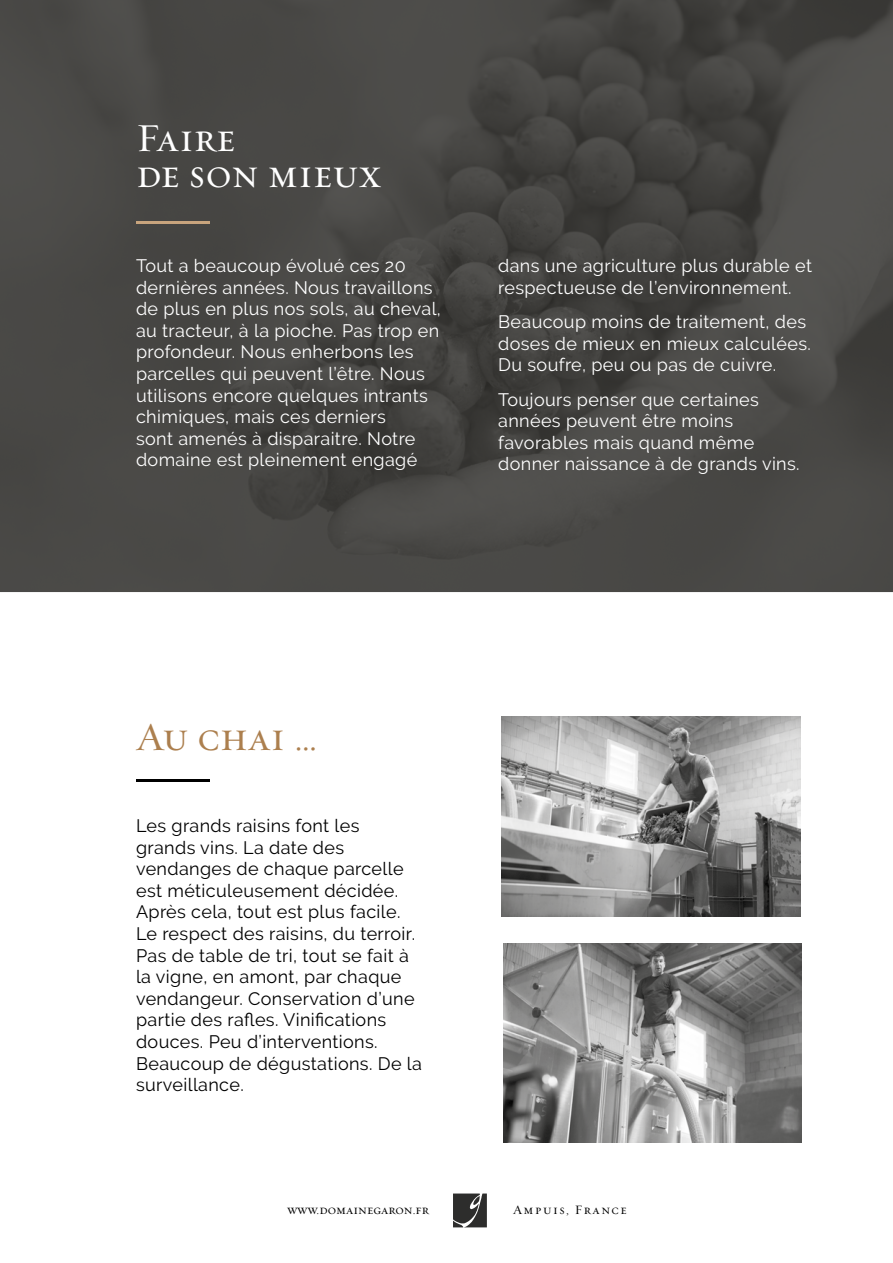
<style>
.page{position:relative;width:893px;height:1263px;background:#fff}
.page>*{position:absolute;margin:0;border:0;box-sizing:border-box;transform-origin:0 0}
.t1{font:39.9px/36px "Requiem Text HTF Small Caps";color:#fff}
.t2{font:39.9px "Requiem Text HTF Small Caps";color:#ac7f4e}
.t3{font:18px/21.6px "Raleway";letter-spacing:.02em;color:#fff}
.t4{font:18px/21.6px "Raleway";letter-spacing:.02em;color:#000}
.t5{font:12.9px "Requiem Text HTF Small Caps";color:#000}
.t6{font:12.9px "Requiem Text HTF Small Caps";letter-spacing:.12em;color:#000}
</style>
<div class="page">
<hr style="left:136px;top:780px;width:74px;height:2px;background:#000">
<img style="left:0;top:0;width:893px;height:592px">
<hr style="left:136px;top:221px;width:74px;height:2px;background:#c8a47d">
<img style="left:502px;top:716px;width:299px;height:200px">
<img style="left:503px;top:944px;width:298px;height:198px">
<svg style="left:453px;top:1193px;width:34px;height:34px"></svg>
<h1 class="t1" style="left:136px;top:121px;width:247px">Faire<br>de son mieux</h1>
<p class="t3" style="left:136px;top:255px;width:306px">Tout a beaucoup évolué ces 20 dernières années. Nous travaillons de plus en plus nos sols, au cheval, au tracteur, à la pioche. Pas trop en profondeur. Nous enherbons les parcelles qui peuvent l’être. Nous utilisons encore quelques intrants chimiques, mais ces derniers<br>sont amenés à disparaitre. Notre domaine est pleinement engagé</p>
<p class="t3" style="left:498px;top:255px;width:315px">dans une agriculture plus durable et respectueuse de l’environnement.</p>
<p class="t3" style="left:498px;top:311px;width:314px">Beaucoup moins de traitement, des doses de mieux en mieux calculées.<br>Du soufre, peu ou pas de cuivre.</p>
<p class="t3" style="left:498px;top:388px;width:303px">Toujours penser que certaines années peuvent être moins favorables mais quand même donner naissance à de grands vins.</p>
<h1 class="t2" style="left:136px;top:713px;width:183px">Au chai …</h1>
<p class="t4" style="left:136px;top:815px;width:287px">Les grands raisins font les grands vins. La date des vendanges de chaque parcelle est méticuleusement décidée.<br>Après cela, tout est plus facile.<br>Le respect des raisins, du terroir.<br>Pas de table de tri, tout se fait à la vigne, en amont, par chaque vendangeur. Conservation d’une partie des rafles. Vinifications douces. Peu d’interventions.<br>Beaucoup de dégustations. De la surveillance.</p>
<p class="t5" style="left:287px;top:1202px;width:143px">www.domainegaron.fr</p>
<p class="t6" style="left:513px;top:1202px;width:115px">Ampuis, France</p>
</div>
